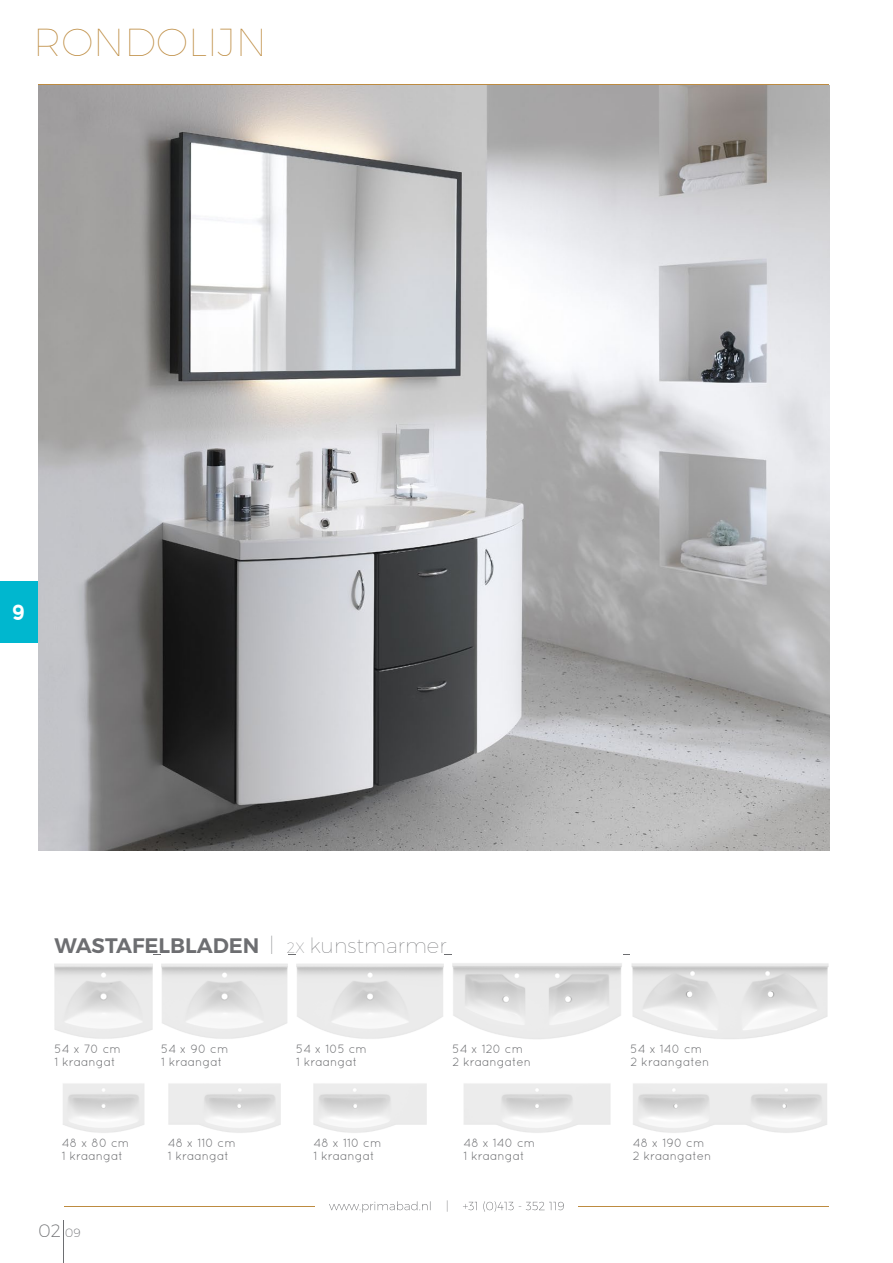
<style>
.page{position:relative;width:893px;height:1263px;background:#fff}
.page>*{position:absolute;margin:0;border:0;box-sizing:border-box;transform-origin:0 0}
.t1{font:100 39px "Montserrat";color:#bd8b40}
.t2{font:600 21px "Montserrat";color:#6d6e71}
.t3{font:700 21px "nevis";color:#fff}
.t4{font:200 18px "Montserrat";color:#6d6e71}
.t5{font:12px/13.5px "Quicksand";color:#6d6e71}
.t6{font:200 12px "Montserrat";color:#6d6e71}
.s1{font-weight:100}
.s2{font-weight:100;font-size:15px}
</style>
<div class="page">
<div style="left:0;top:581px;width:38px;height:62px;background:#00b7cf"></div>
<hr style="left:38px;top:84px;width:791px;height:1px;background:#bd8b40">
<hr style="left:64px;top:1206px;width:251px;height:1px;background:#bd8b40">
<hr style="left:578px;top:1206px;width:251px;height:1px;background:#bd8b40">
<hr style="left:63px;top:1220px;width:1px;height:43px;background:#6d6e71">
<svg style="left:329px;top:1200px;width:235px;height:12px"></svg>
<hr style="left:55px;top:954px;width:774px;height:1px;background:#6d6e71">
<img style="left:63px;top:1083px;width:82px;height:50px">
<img style="left:452px;top:963px;width:170px;height:76px">
<img style="left:464px;top:1083px;width:147px;height:50px">
<img style="left:631px;top:963px;width:198px;height:76px">
<img style="left:633px;top:1083px;width:194px;height:50px">
<img style="left:38px;top:85px;width:791px;height:765px">
<h1 class="t1" style="left:33px;top:19px;width:235px">RONDOLIJN</h1>
<h2 class="t3" style="left:12px;top:600px;width:15px">9</h2>
<h2 class="t2" style="left:55px;top:932px;width:393px">WASTAFELBLADEN <span class="s1">|</span> <span class="s2">2X</span> <span class="s1">kunstmarmer</span></h2>
<p class="t5" style="left:55px;top:1042px;width:68px">54 x 70 cm<br>1 kraangat</p>
<p class="t5" style="left:161px;top:1042px;width:69px">54 x 90 cm<br>1 kraangat</p>
<p class="t5" style="left:296px;top:1042px;width:72px">54 x 105 cm<br>1 kraangat</p>
<p class="t5" style="left:452px;top:1042px;width:80px">54 x 120 cm<br>2 kraangaten</p>
<p class="t5" style="left:631px;top:1042px;width:80px">54 x 140 cm<br>2 kraangaten</p>
<p class="t5" style="left:62px;top:1136px;width:69px">48 x 80 cm<br>1 kraangat</p>
<p class="t5" style="left:168px;top:1136px;width:69px">48 x 110 cm<br>1 kraangat</p>
<p class="t5" style="left:313px;top:1136px;width:69px">48 x 110 cm<br>1 kraangat</p>
<p class="t5" style="left:463px;top:1136px;width:73px">48 x 140 cm<br>1 kraangat</p>
<p class="t5" style="left:633px;top:1136px;width:80px">48 x 190 cm<br>2 kraangaten</p>
<h3 class="t4" style="left:38px;top:1220px;width:24px">02</h3>
<p class="t6" style="left:65px;top:1226px;width:17px">09</p>
</div>
